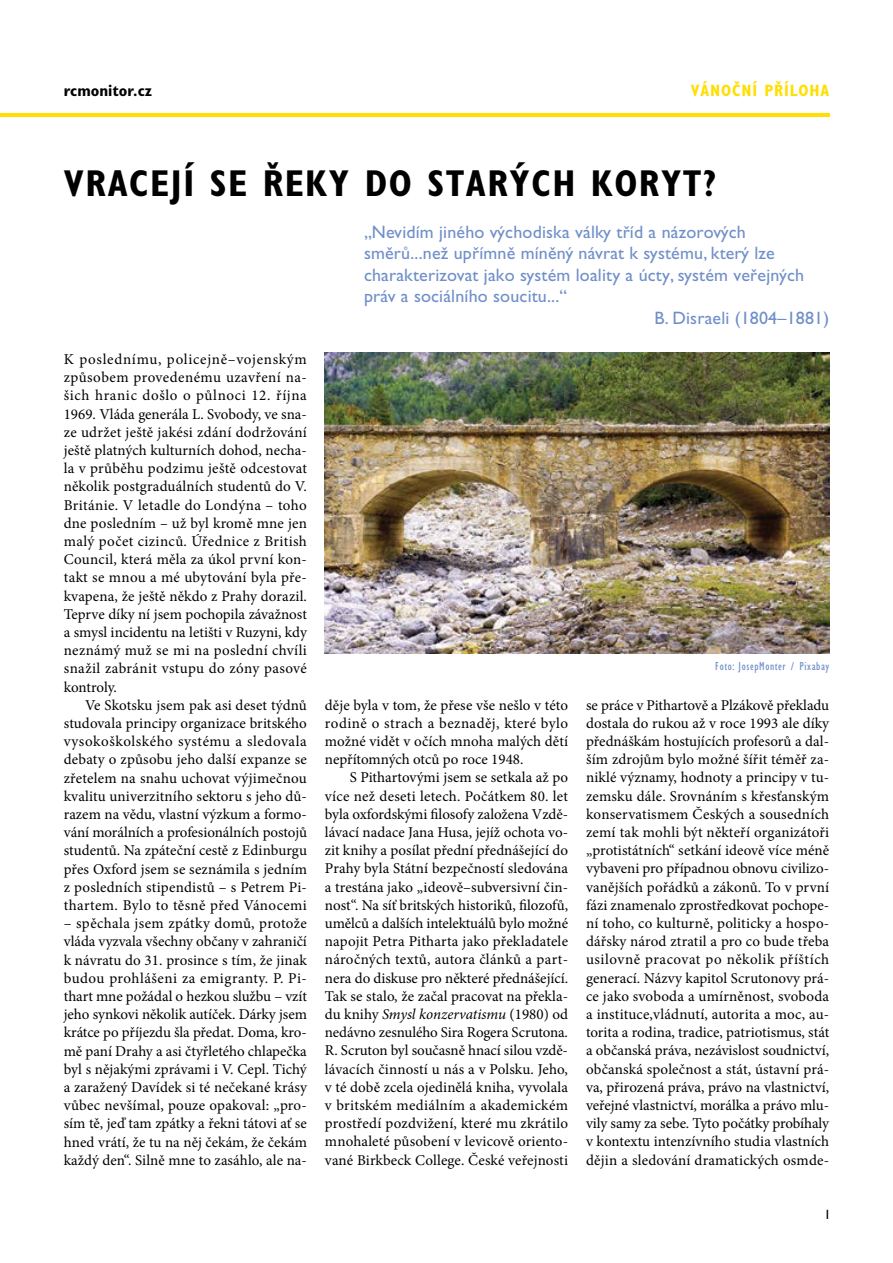
<style>
.page{position:relative;width:893px;height:1263px;background:#fff}
.page>*{position:absolute;margin:0;border:0;box-sizing:border-box;transform-origin:0 0}
.t1{font:700 condensed 37.5px "Gill Sans Std";letter-spacing:.04em;color:#000}
.t2{font:18px "Gill Sans Std";letter-spacing:.01em;color:#708fc9}
.t3{font:700 condensed 16.5px "Gill Sans Std";letter-spacing:.05em;color:#ffdf00}
.t4{font:700 condensed 16.5px "Gill Sans Std";color:#000}
.t5{font:15px/18.1px "Minion Pro";letter-spacing:.01em;color:#000;text-align:justify}
.t6{font:13.5px "Gill Sans Std";color:#000}
.t7{font:condensed 12px "Gill Sans Std";letter-spacing:.05em;color:#708fc9}
.s1{font-style:italic}
</style>
<div class="page">
<hr style="left:0;top:113px;width:829px;height:4px;background:#ffdf00">
<img style="left:325px;top:353px;width:504px;height:300px">
<p class="t4" style="left:64px;top:81px;width:90px">RCMONITOR.CZ</p>
<p class="t3" style="left:691px;top:81px;width:140px">VÁNOČNÍ PŘÍLOHA</p>
<h1 class="t1" style="left:64px;top:161px;width:385px">VRACEJÍ SE ŘEKY DO STAR</h1>
<h1 class="t1" style="left:510px;top:161px;width:105px">ÝCH KOR</h1>
<h1 class="t1" style="left:661px;top:161px;width:57px">YT?</h1>
<p class="t5" style="left:64px;top:350px;width:245px">K poslednímu, policejně–vojenským způsobem provedenému uzavření na&shy;šich hranic došlo o půlnoci 12. října 1969. Vláda generála L. Svobody, ve sna&shy;ze udržet ještě jakési zdání dodržování ještě platných kulturních dohod, necha&shy;la v průběhu podzimu ještě odcestovat několik postgraduálních studentů do V.<br>Británie. V letadle do Londýna – toho dne posledním – už byl kromě mne jen malý počet cizinců. Úřednice z British Council, která měla za úkol první kon&shy;takt se mnou a mé ubytování byla pře&shy;kvapena, že ještě někdo z Prahy dorazil.<br>Teprve díky ní jsem pochopila závažnost a smysl incidentu na letišti v Ruzyni, kdy neznámý muž se mi na poslední chvíli snažil zabránit vstupu do zóny pasové kontroly.</p>
<p class="t5" style="left:64px;top:696px;width:245px;text-indent:21px">Ve Skotsku jsem pak asi deset týdnů studovala principy organizace britského vysokoškolského systému a sledovala debaty o způsobu jeho další expanze se zřetelem na snahu uchovat výjimečnou kvalitu univerzitního sektoru s jeho dů&shy;razem na vědu, vlastní výzkum a formo&shy;vání morálních a profesionálních postojů studentů. Na zpáteční cestě z Edinburgu přes Oxford jsem se seznámila s jedním z posledních stipendistů – s Petrem Pi&shy;thartem. Bylo to těsně před Vánocemi</p>
<p class="t5" style="left:64px;top:914px;width:245px">– spěchala jsem zpátky domů, protože vláda vyzvala všechny občany v zahraničí k návratu do 31. prosince s tím, že jinak budou prohlášeni za emigranty. P. Pi&shy;thart mne požádal o hezkou službu – vzít jeho synkovi několik autíček. Dárky jsem krátce po příjezdu šla předat. Doma, kro&shy;mě paní Drahy a asi čtyřletého chlapečka byl s nějakými zprávami i V. Cepl. Tichý a zaražený Davídek si té nečekané krásy vůbec nevšímal, pouze opakoval: „pro&shy;sím tě, jeď tam zpátky a řekni tátovi ať se hned vrátí, že tu na něj čekám, že čekám každý den“. Silně mne to zasáhlo, ale na-</p>
<p class="t2" style="left:364px;top:221px;width:383px">„Nevidím jiného východiska války tříd a názorových</p>
<p class="t2" style="left:364px;top:243px;width:412px">směrů...než upřímně míněný návrat k systému, který lze</p>
<p class="t2" style="left:364px;top:264px;width:442px">charakterizovat jako systém loality a úcty, systém veřejných</p>
<p class="t2" style="left:364px;top:286px;width:205px">práv a sociálního soucitu...“</p>
<p class="t2" style="left:655px;top:308px;width:176px">B. Disraeli (1804–1881)</p>
<p class="t5" style="left:325px;top:696px;width:245px">děje byla v tom, že přese vše nešlo v této rodině o strach a beznaděj, které bylo možné vidět v očích mnoha malých dětí nepřítomných otců po roce 1948.</p>
<p class="t5" style="left:325px;top:769px;width:245px;text-indent:25px">S Pithartovými jsem se setkala až po více než deseti letech. Počátkem 80. let byla oxfordskými filosofy založena Vzdě&shy;lávací nadace Jana Husa, jejíž ochota vo&shy;zit knihy a posílat přední přednášející do Prahy byla Státní bezpečností sledována a trestána jako „ideově–subversivní čin&shy;nost“. Na síť britských historiků, filozofů, umělců a dalších intelektuálů bylo možné napojit Petra Pitharta jako překladatele náročných textů, autora článků a part&shy;nera do diskuse pro některé přednášející.<br>Tak se stalo, že začal pracovat na překla&shy;du knihy <span class="s1">Smysl konzervatismu</span> (1980) od nedávno zesnulého Sira Rogera Scrutona.<br>R. Scruton byl současně hnací silou vzdě&shy;lávacích činností u nás a v Polsku. Jeho, v té době zcela ojedinělá kniha, vyvolala v britském mediálním a akademickém prostředí pozdvižení, které mu zkrátilo mnohaleté působení v levicově oriento&shy;vané Birkbeck College. České veřejnosti</p>
<p class="t7" style="left:715px;top:659px;width:115px">Foto: JosepMonter / Pixabay</p>
<p class="t5" style="left:586px;top:696px;width:245px">se práce v Pithartově a Plzákově překladu dostala do rukou až v roce 1993 ale díky přednáškám hostujících profesorů a dal&shy;ším zdrojům bylo možné šířit téměř za&shy;niklé významy, hodnoty a principy v tu&shy;zemsku dále. Srovnáním s křesťanským konservatismem Českých a sousedních zemí tak mohli být někteří organizátoři „protistátních“ setkání ideově více méně vybaveni pro případnou obnovu civilizo&shy;vanějších pořádků a zákonů. To v první fázi znamenalo zprostředkovat pochope&shy;ní toho, co kulturně, politicky a hospo&shy;dářsky národ ztratil a pro co bude třeba usilovně pracovat po několik příštích generací. Názvy kapitol Scrutonovy prá&shy;ce jako svoboda a umírněnost, svoboda a instituce,vládnutí, autorita a moc, au&shy;torita a rodina, tradice, patriotismus, stát a občanská práva, nezávislost soudnictví, občanská společnost a stát, ústavní prá&shy;va, přirozená práva, právo na vlastnictví, veřejné vlastnictví, morálka a právo mlu&shy;vily samy za sebe. Tyto počátky probíhaly v kontextu intenzívního studia vlastních dějin a sledování dramatických osmde-</p>
<p class="t6" style="left:826px;top:1207px;width:5px">I</p>
</div>
